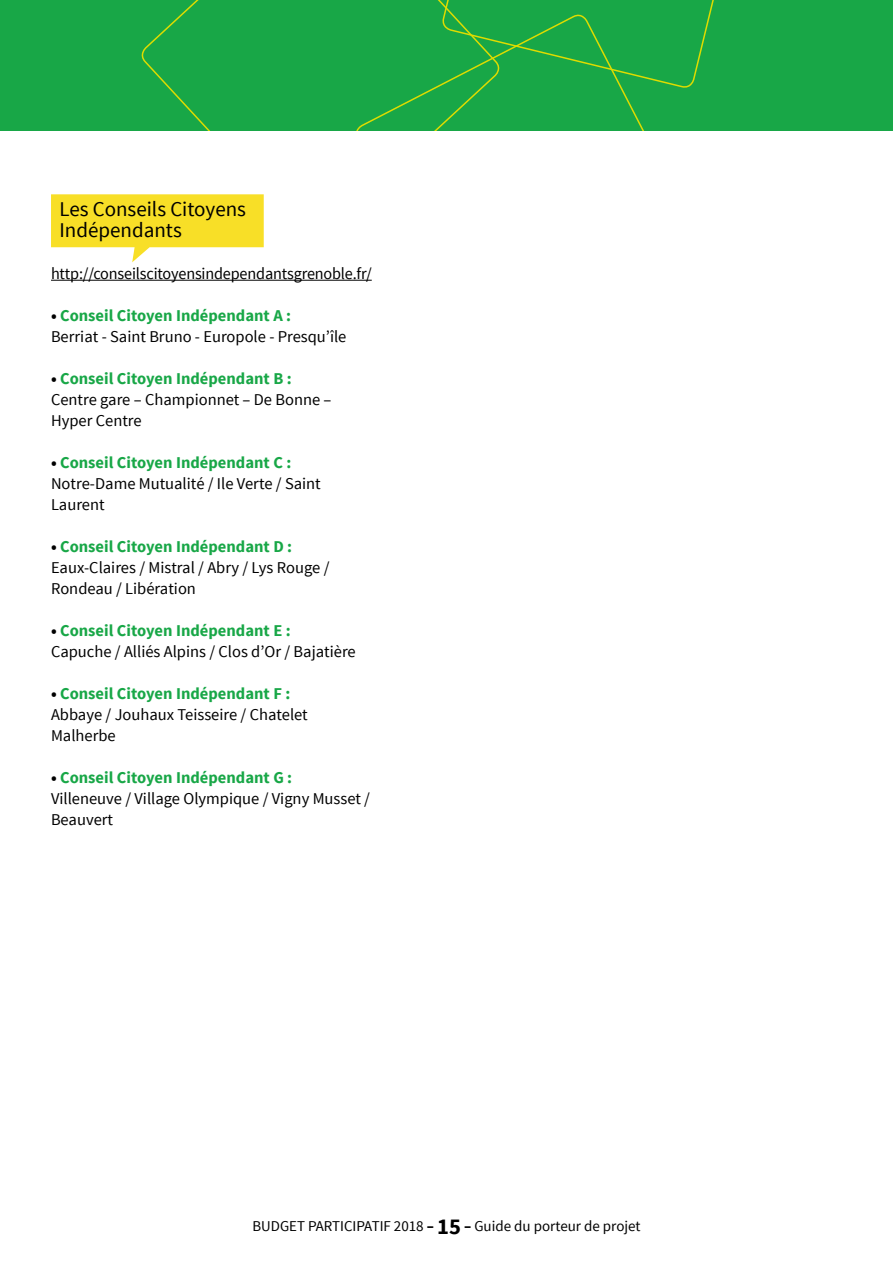
<style>
.page{position:relative;width:893px;height:1263px;background:#fff}
.page>*{position:absolute;margin:0;border:0;box-sizing:border-box;transform-origin:0 0}
.t1{font:21px/21px "Source Sans Pro";color:#000}
.t2{font:16.5px/21px "Source Sans Pro";color:#000}
.t3{font:15px "Source Sans Pro";color:#000}
.s1{font-weight:700}
.s2{font-weight:700;color:#18a747}
.s3{font-weight:700;font-size:22.5px}
</style>
<div class="page">
<div style="left:0;top:0;width:893px;height:131px;background:#18a747"></div>
<svg style="left:700px;top:0;width:14px;height:57px"></svg>
<svg style="left:141px;top:0;width:310px;height:131px"></svg>
<svg style="left:353px;top:12px;width:347px;height:119px"></svg>
<svg style="left:51px;top:194px;width:213px;height:68px"></svg>
<hr style="left:51px;top:280px;width:321px;height:1px;background:#000">
<p class="t1" style="left:60px;top:199px;width:188px">Les Conseils Citoyens<br>Indépendants</p>
<p class="t2" style="left:51px;top:263px;width:322px">http://conseilscitoyensindependantsgrenoble.fr/</p>
<p class="t2" style="left:51px;top:305px;width:297px"><span class="s1">•</span> <span class="s2">Conseil Citoyen Indépendant A :<br></span>Berriat - Saint Bruno - Europole - Presqu’île</p>
<p class="t2" style="left:51px;top:368px;width:282px"><span class="s1">•</span> <span class="s2">Conseil Citoyen Indépendant B :<br></span>Centre gare – Championnet – De Bonne –<br>Hyper Centre</p>
<p class="t2" style="left:51px;top:452px;width:271px"><span class="s1">•</span> <span class="s2">Conseil Citoyen Indépendant C :<br></span>Notre-Dame Mutualité / Ile Verte / Saint<br>Laurent</p>
<p class="t2" style="left:51px;top:536px;width:280px"><span class="s1">•</span> <span class="s2">Conseil Citoyen Indépendant D :<br></span>Eaux-Claires / Mistral / Abry / Lys Rouge /<br>Rondeau / Libération</p>
<p class="t2" style="left:51px;top:620px;width:306px"><span class="s1">•</span> <span class="s2">Conseil Citoyen Indépendant E :<br></span>Capuche / Alliés Alpins / Clos d’Or / Bajatière</p>
<p class="t2" style="left:51px;top:683px;width:258px"><span class="s1">•</span> <span class="s2">Conseil Citoyen Indépendant F :<br></span>Abbaye / Jouhaux Teisseire / Chatelet<br>Malherbe</p>
<p class="t2" style="left:51px;top:767px;width:321px"><span class="s1">•</span> <span class="s2">Conseil Citoyen Indépendant G :<br></span>Villeneuve / Village Olympique / Vigny Musset /<br>Beauvert</p>
<p class="t3" style="left:252px;top:1217px;width:389px">BUDGET PARTICIPATIF 2018 <span class="s1">–</span> <span class="s3">15</span> <span class="s1">–</span> Guide du porteur de projet</p>
</div>
